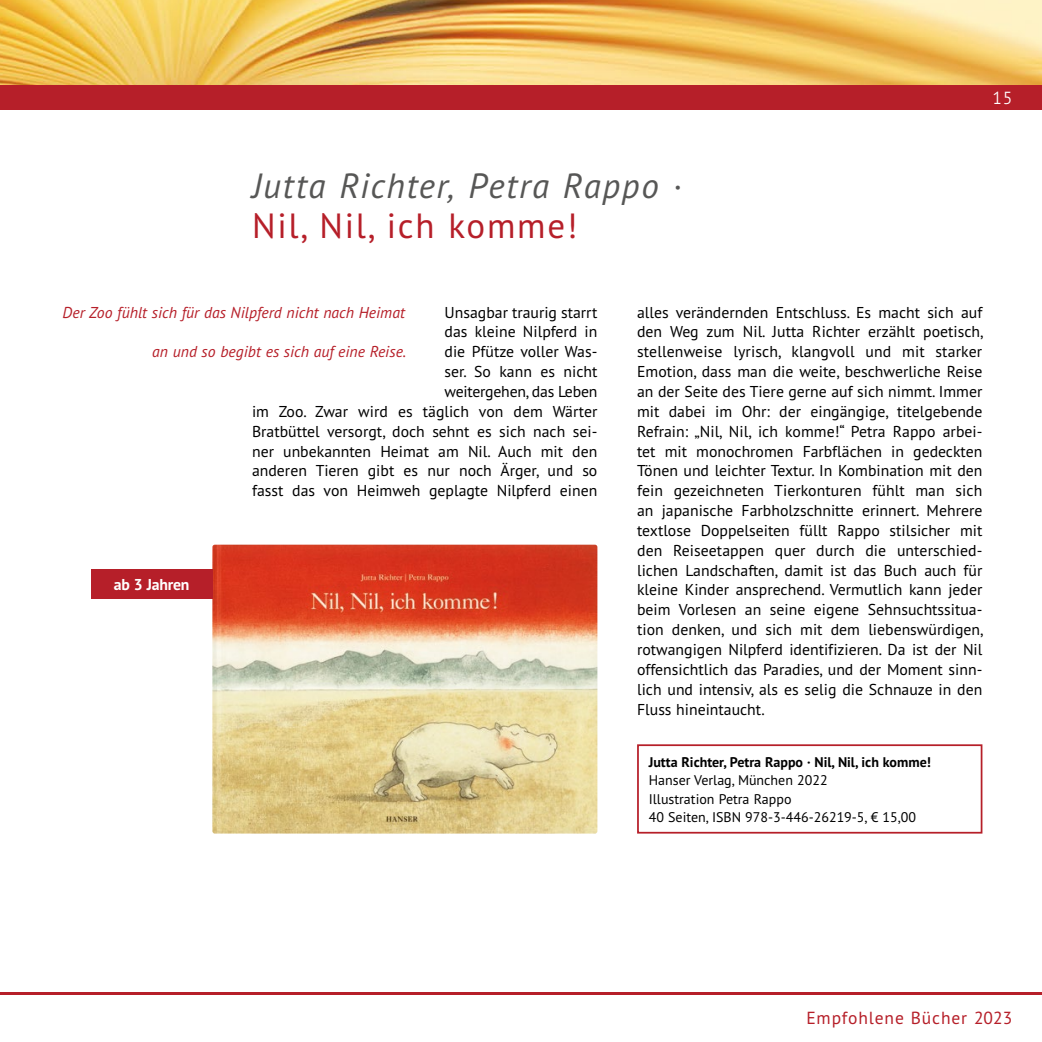
<style>
.page{position:relative;width:1042px;height:1042px;background:#fff}
.page>*{position:absolute;margin:0;border:0;box-sizing:border-box;transform-origin:0 0}
.t1{font:italic 35px "PT Sans Pro";letter-spacing:.04em;color:#575756}
.t2{font:35px "PT Sans Pro";letter-spacing:.05em;color:#b61f29}
.t3{font:17.5px "PT Sans Pro";letter-spacing:.05em;color:#b61f29}
.t4{font:300 17.5px "PT Sans Pro";color:#fff}
.t5{font:15.75px/19.8px "PT Sans Pro";color:#000;text-align:justify}
.t6{font:italic 15.75px "PT Sans Pro";color:#b61f29}
.t7{font:700 15.75px "PT Sans Pro";letter-spacing:-.015em;color:#fff}
.t8{font:14px/18.4px "PT Sans Pro";color:#000}
.t9{font:700 14px "PT Sans Pro";color:#000}
</style>
<div class="page">
<img style="left:212px;top:545px;width:385px;height:288px">
<div style="left:91px;top:569px;width:121px;height:30px;background:#b61f29"></div>
<div style="left:637px;top:744px;width:345px;height:89px;border:2px solid #b61f29"></div>
<img style="left:0;top:0;width:1042px;height:85px">
<div style="left:0;top:85px;width:1042px;height:25px;background:#b61f29"></div>
<hr style="left:0;top:992px;width:1042px;height:3px;background:#b61f29">
<p class="t4" style="left:992px;top:87px;width:21px">15</p>
<h1 class="t1" style="left:252px;top:163px;width:431px">Jutta Richter, Petra Rappo ·</h1>
<h1 class="t2" style="left:252px;top:203px;width:327px">Nil, Nil, ich komme!</h1>
<p class="t6" style="left:63px;top:302px;width:344px">Der Zoo fühlt sich für das Nilpferd nicht nach Heimat</p>
<p class="t6" style="left:152px;top:341px;width:256px">an und so begibt es sich auf eine Reise.</p>
<p class="t5" style="left:252px;top:302px;width:347px;text-align:right">Unsagbar traurig starrt<br>das kleine Nilpferd in<br>die Pfütze voller Was-<br>ser. So kann es nicht<br>weitergehen, das Leben<br>im Zoo. Zwar wird es täglich von dem Wärter Bratbüttel versorgt, doch sehnt es sich nach sei&shy;ner unbekannten Heimat am Nil. Auch mit den anderen Tieren gibt es nur noch Ärger, und so fasst das von Heimweh geplagte Nilpferd einen</p>
<p class="t7" style="left:114px;top:574px;width:77px">ab 3 Jahren</p>
<p class="t5" style="left:637px;top:302px;width:348px">alles verändernden Entschluss. Es macht sich auf den Weg zum Nil. Jutta Richter erzählt poetisch, stellenweise lyrisch, klangvoll und mit starker Emotion, dass man die weite, beschwerliche Reise an der Seite des Tiere gerne auf sich nimmt. Immer mit dabei im Ohr: der eingängige, titelgebende Refrain: „Nil, Nil, ich komme!“ Petra Rappo arbei&shy;tet mit monochromen Farbflächen in gedeckten Tönen und leichter Textur. In Kombination mit den fein gezeichneten Tierkonturen fühlt man sich an japanische Farbholzschnitte erinnert. Mehrere textlose Doppelseiten füllt Rappo stilsicher mit den Reiseetappen quer durch die unterschied&shy;lichen Landschaften, damit ist das Buch auch für kleine Kinder ansprechend. Vermutlich kann jeder beim Vorlesen an seine eigene Sehnsuchtssitua&shy;tion denken, und sich mit dem liebenswürdigen, rotwangigen Nilpferd identifizieren. Da ist der Nil offensichtlich das Paradies, und der Moment sinn&shy;lich und intensiv, als es selig die Schnauze in den Fluss hineintaucht.</p>
<p class="t9" style="left:649px;top:752px;width:284px">Jutta Richter, Petra Rappo · Nil, Nil, ich komme!</p>
<p class="t8" style="left:649px;top:770px;width:269px">Hanser Verlag, München 2022<br>Illustration Petra Rappo<br>40 Seiten, ISBN 978-3-446-26219-5, € 15,00</p>
<p class="t3" style="left:806px;top:1006px;width:207px">Empfohlene Bücher 2023</p>
</div>
